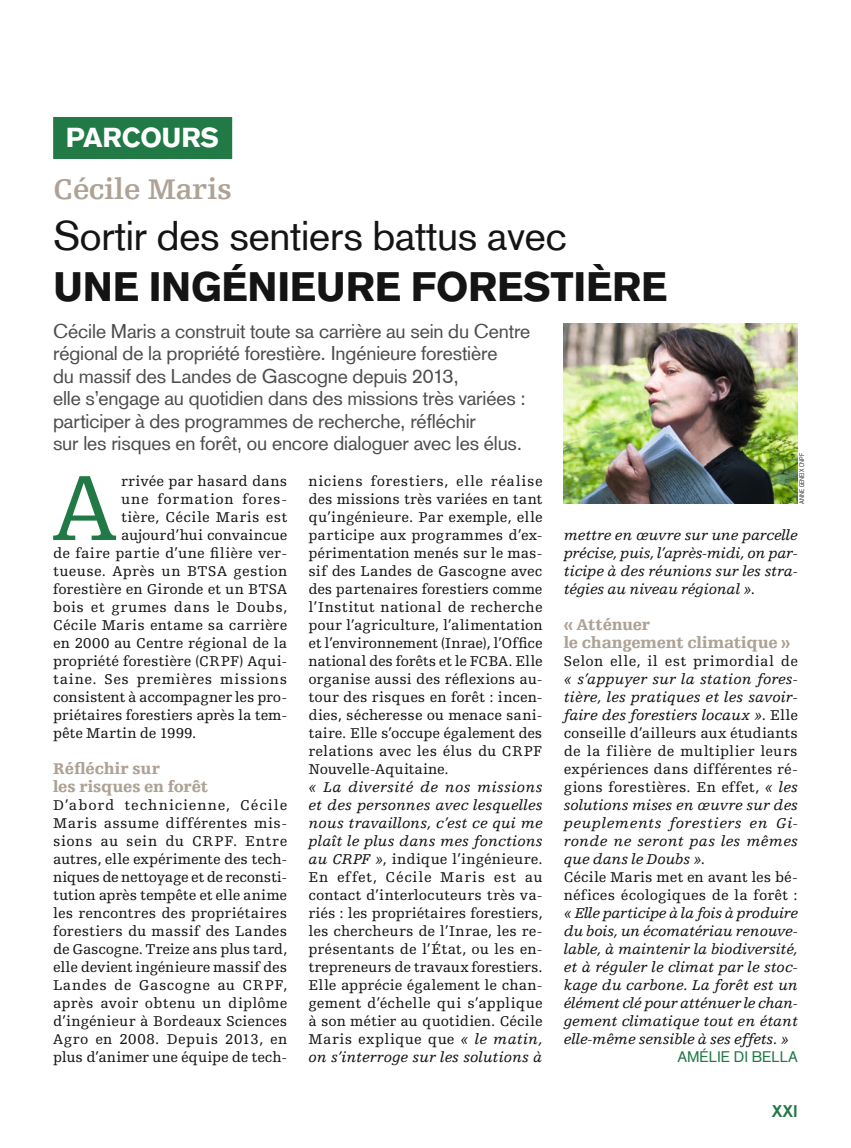
<style>
.page{position:relative;width:851px;height:1148px;background:#fff}
.page>*{position:absolute;margin:0;border:0;box-sizing:border-box;transform-origin:0 0}
.t1{font:97.8px "Egyptienne FLT Std";color:#217a46}
.t2{font:40.5px "Basic Commercial LT Com";letter-spacing:-.005em;color:#131413}
.t3{font:900 40.5px "Basic Commercial LT Com";letter-spacing:-.005em;color:#131413}
.t4{font:700 30px "Egyptienne FLT Std";letter-spacing:-.005em;color:#aea296}
.t5{font:900 27px "Basic Commercial LT Com";letter-spacing:-.01em;color:#fff}
.t6{font:19.5px/22.5px "Basic Commercial LT Com";letter-spacing:-.01em;color:#4d4d4c}
.t7{font:900 16.5px/18px "Egyptienne FLT Std";letter-spacing:-.01em;color:#aea296}
.t8{font:700 16.5px "Basic Commercial LT Com";color:#217a46}
.t9{font:15px/18px "Egyptienne FLT Std";letter-spacing:.01em;color:#131413;text-align:justify}
.t10{font:italic 15px/18px "Egyptienne FLT Std";letter-spacing:.005em;color:#131413;text-align:justify}
.t11{font:15px "Egyptienne FLT Std";letter-spacing:.03em;color:#131413}
.t12{font:15px "Egyptienne FLT Std";letter-spacing:.04em;color:#131413}
.t13{font:15px "Egyptienne FLT Std";letter-spacing:-.01em;color:#131413}
.t14{font:15px "Basic Commercial LT Com";color:#217a46}
.t15{font:300 6.75px "Blogger Sans";letter-spacing:-.005em;color:#131413}
.s1{font-style:italic}
.s2{font-style:normal}
</style>
<div class="page">
<div style="left:53px;top:117px;width:179px;height:42px;background:#217a46"></div>
<img style="left:563px;top:324px;width:234px;height:180px">
<h3 class="t5" style="left:66px;top:121px;width:155px">PARCOURS</h3>
<h3 class="t4" style="left:53px;top:173px;width:180px">Cécile Maris</h3>
<h2 class="t2" style="left:53px;top:212px;width:515px">Sortir des sentiers battus avec</h2>
<h2 class="t3" style="left:53px;top:262px;width:615px">UNE INGÉNIEURE FORESTIÈRE</h2>
<p class="t6" style="left:53px;top:320px;width:478px">Cécile Maris a construit toute sa carrière au sein du Centre régional de la propriété forestière. Ingénieure forestière<br>du massif des Landes de Gascogne depuis 2013,<br>elle s’engage au quotidien dans des missions très variées : participer à des programmes de recherche, réfléchir<br>sur les risques en forêt, ou encore dialoguer avec les élus.</p>
<h1 class="t1" style="left:52px;top:454px;width:67px">A</h1>
<p class="t9" style="left:121px;top:472px;width:168px">rrivée par hasard dans</p>
<p class="t12" style="left:121px;top:491px;width:168px">une formation fores-</p>
<p class="t9" style="left:121px;top:508px;width:168px">tière, Cécile Maris est</p>
<p class="t9" style="left:121px;top:526px;width:168px">aujourd’hui convaincue</p>
<p class="t9" style="left:53px;top:544px;width:235px">de faire partie d’une filière ver-</p>
<p class="t11" style="left:53px;top:563px;width:235px">tueuse. Après un BTSA gestion</p>
<p class="t9" style="left:53px;top:580px;width:235px">forestière en Gironde et un BTSA</p>
<p class="t11" style="left:53px;top:599px;width:235px">bois et grumes dans le Doubs,</p>
<p class="t9" style="left:53px;top:616px;width:235px">Cécile Maris entame sa carrière</p>
<p class="t9" style="left:53px;top:634px;width:235px">en 2000 au Centre régional de la</p>
<p class="t9" style="left:53px;top:652px;width:235px">propriété forestière (CRPF) Aqui-</p>
<p class="t12" style="left:53px;top:671px;width:235px">taine. Ses premières missions</p>
<p class="t13" style="left:53px;top:689px;width:235px">consistent à accompagner les pro-</p>
<p class="t9" style="left:53px;top:706px;width:235px">priétaires forestiers après la tem-</p>
<p class="t9" style="left:53px;top:724px;width:145px">pête Martin de 1999.</p>
<p class="t7" style="left:53px;top:760px;width:156px">Réfléchir sur<br>les risques en forêt</p>
<p class="t9" style="left:53px;top:796px;width:235px">D’abord technicienne, Cécile Maris assume différentes mis&shy;sions au sein du CRPF. Entre autres, elle expérimente des tech&shy;niques de nettoyage et de reconsti&shy;tution après tempête et elle anime les rencontres des propriétaires forestiers du massif des Landes de Gascogne. Treize ans plus tard, elle devient ingénieure massif des Landes de Gascogne au CRPF, après avoir obtenu un diplôme d’ingénieur à Bordeaux Sciences Agro en 2008. Depuis 2013, en plus d’animer une équipe de tech-</p>
<p class="t9" style="left:308px;top:472px;width:235px">niciens forestiers, elle réalise des missions très variées en tant qu’ingénieure. Par exemple, elle participe aux programmes d’ex&shy;périmentation menés sur le mas&shy;sif des Landes de Gascogne avec des partenaires forestiers comme l’Institut national de recherche pour l’agriculture, l’alimentation et l’environnement (Inrae), l’Office national des forêts et le FCBA. Elle organise aussi des réflexions au&shy;tour des risques en forêt : incen&shy;dies, sécheresse ou menace sani&shy;taire. Elle s’occupe également des relations avec les élus du CRPF Nouvelle-Aquitaine.</p>
<p class="t9" style="left:308px;top:778px;width:235px"><span class="s1">« La diversité de nos missions et des personnes avec lesquelles nous travaillons, c’est ce qui me plaît le plus dans mes fonctions au CRPF »</span>, indique l’ingénieure.<br>En effet, Cécile Maris est au contact d’interlocuteurs très va&shy;riés : les propriétaires forestiers, les chercheurs de l’Inrae, les re&shy;présentants de l’État, ou les en&shy;trepreneurs de travaux forestiers.<br>Elle apprécie également le chan&shy;gement d’échelle qui s’applique à son métier au quotidien. Cécile Maris explique que <span class="s1">« le matin, on s’interroge sur les solutions à</span></p>
<p class="t15" style="left:797px;top:504px;width:52px;rotate:-90deg">ANNE GENEIX CNPF</p>
<p class="t10" style="left:563px;top:526px;width:235px">mettre en œuvre sur une parcelle précise, puis, l’après-midi, on par&shy;ticipe à des réunions sur les stra&shy;tégies au niveau régional »<span class="s2">.</span></p>
<p class="t7" style="left:563px;top:616px;width:228px">« Atténuer<br>le changement climatique »</p>
<p class="t9" style="left:563px;top:652px;width:235px">Selon elle, il est primordial de</p>
<p class="t10" style="left:563px;top:670px;width:235px;text-align:left">« s’appuyer sur la station fores&shy;tière, les pratiques et les savoir&shy;faire des forestiers locaux »<span class="s2">. Elle conseille d’ailleurs aux étudiants de la filière de multiplier leurs expériences dans différentes ré&shy;gions forestières. En effet,</span> « les solutions mises en œuvre sur des peuplements forestiers en Gi&shy;ronde ne seront pas les mêmes que dans le Doubs »<span class="s2">.<br>Cécile Maris met en avant les bé&shy;néfices écologiques de la forêt :</span></p>
<p class="t10" style="left:563px;top:904px;width:235px">« Elle participe à la fois à produire du bois, un écomatériau renouve&shy;lable, à maintenir la biodiversité, et à réguler le climat par le stoc&shy;kage du carbone. La forêt est un élément clé pour atténuer le chan&shy;gement climatique tout en étant elle-même sensible à ses effets. »</p>
<p class="t14" style="left:677px;top:1048px;width:122px">AMÉLIE DI BELLA</p>
<p class="t8" style="left:771px;top:1102px;width:27px">XXI</p>
</div>
